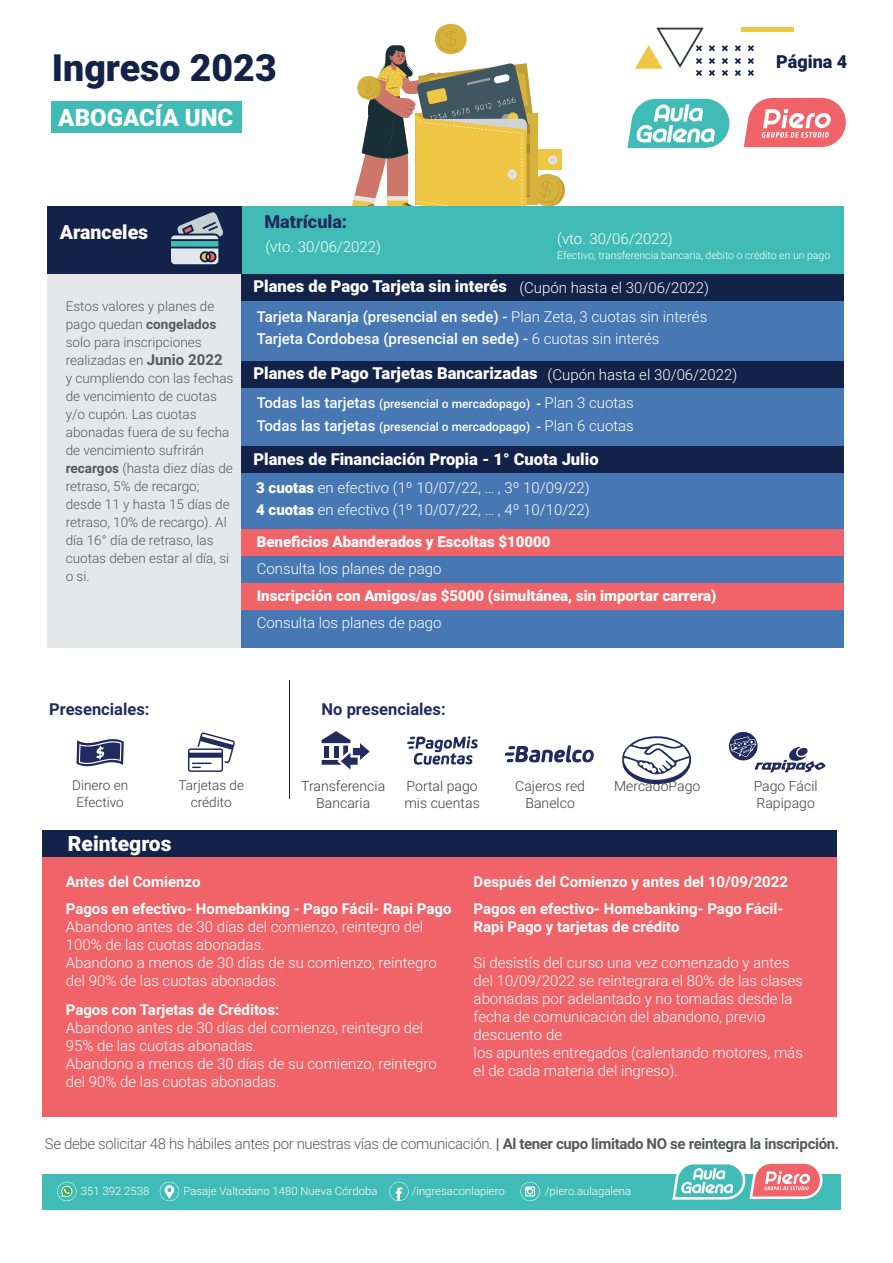
<style>
.page{position:relative;width:893px;height:1263px;background:#fff}
.page>*{position:absolute;margin:0;border:0;box-sizing:border-box;transform-origin:0 0}
.t1{font:900 37.5px "Roboto";color:#122248}
.t2{font:900 24px "Roboto";color:#fff}
.t3{font:900 21px "Roboto";color:#fff}
.t4{font:900 19.5px "Roboto";color:#fff}
.t5{font:900 18px "Roboto";color:#212b60}
.t6{font:900 18px "Roboto";color:#122248}
.t7{font:900 16.5px "Roboto";color:#fff}
.t8{font:700 16.5px "Roboto";color:#212b60}
.t9{font:300 15px/18px "Roboto";color:#fff}
.t10{font:700 15px/27px "Roboto";color:#fff}
.t11{font:500 15px/22.5px "Roboto";color:#fff}
.t12{font:300 15px "Roboto";letter-spacing:-.025em;color:#57585a}
.t13{font:900 15px "Roboto";color:#fff}
.t14{font:300 14.1px/17px "Roboto";color:#3e3e3f}
.t15{font:300 13.5px/18px "Roboto";color:#57585a}
.t16{font:300 13.5px/16.2px "Roboto";color:#3e3e3f;text-align:center}
.t17{font:500 12px/22.5px "Roboto";color:#fff}
.t18{font:300 11.4px "Roboto";color:#fff}
.t19{font:300 10.5px "Roboto";color:#fff}
.s1{font-weight:300;font-size:15px}
.s2{font-weight:700}
.s3{font-weight:700;font-size:15px}
.s4{font-weight:300}
.s5{font-size:15px}
.s6{font-weight:900}
</style>
<div class="page">
<div style="left:42px;top:857px;width:794px;height:259px;background:#f06469"></div>
<svg style="left:505px;top:745px;width:89px;height:18px"></svg>
<svg style="left:407px;top:736px;width:71px;height:29px"></svg>
<svg style="left:729px;top:732px;width:97px;height:41px"></svg>
<svg style="left:76px;top:739px;width:48px;height:27px"></svg>
<svg style="left:188px;top:732px;width:47px;height:40px"></svg>
<svg style="left:622px;top:736px;width:70px;height:49px"></svg>
<svg style="left:322px;top:731px;width:48px;height:39px"></svg>
<div style="left:42px;top:830px;width:794px;height:27px;background:#122248"></div>
<div style="left:42px;top:1174px;width:798px;height:35px;background:#41bbb5"></div>
<svg style="left:389px;top:1182px;width:20px;height:19px"></svg>
<svg style="left:520px;top:1182px;width:20px;height:19px"></svg>
<svg style="left:160px;top:1182px;width:19px;height:19px"></svg>
<svg style="left:57px;top:1182px;width:20px;height:19px"></svg>
<svg style="left:672px;top:1163px;width:150px;height:36px"></svg>
<hr style="left:289px;top:680px;width:1px;height:118px;background:#122248">
<svg style="left:352px;top:24px;width:213px;height:182px"></svg>
<div style="left:52px;top:102px;width:190px;height:31px;background:#41bbb5"></div>
<svg style="left:627px;top:98px;width:103px;height:51px"></svg>
<svg style="left:743px;top:97px;width:103px;height:51px"></svg>
<div style="left:741px;top:27px;width:52px;height:5px;background:#eec644"></div>
<svg style="left:722px;top:45px;width:6px;height:6px"></svg>
<svg style="left:735px;top:45px;width:6px;height:6px"></svg>
<svg style="left:748px;top:45px;width:6px;height:6px"></svg>
<svg style="left:722px;top:58px;width:6px;height:6px"></svg>
<svg style="left:735px;top:58px;width:6px;height:6px"></svg>
<svg style="left:748px;top:58px;width:6px;height:6px"></svg>
<svg style="left:635px;top:28px;width:80px;height:48px"></svg>
<svg style="left:722px;top:70px;width:6px;height:6px"></svg>
<svg style="left:735px;top:70px;width:6px;height:6px"></svg>
<svg style="left:748px;top:70px;width:6px;height:6px"></svg>
<div style="left:47px;top:274px;width:194px;height:374px;background:#e6e7e9"></div>
<div style="left:204px;top:206px;width:639px;height:68px;background:#41bbb5"></div>
<div style="left:241px;top:296px;width:602px;height:352px;background:#4778b3"></div>
<div style="left:47px;top:206px;width:194px;height:68px;background:#122248"></div>
<div style="left:241px;top:274px;width:602px;height:27px;background:#122248"></div>
<svg style="left:171px;top:212px;width:53px;height:53px"></svg>
<div style="left:241px;top:529px;width:602px;height:27px;background:#f06469"></div>
<div style="left:241px;top:583px;width:602px;height:26px;background:#f06469"></div>
<div style="left:241px;top:447px;width:602px;height:26px;background:#122248"></div>
<div style="left:241px;top:361px;width:603px;height:26px;background:#122248"></div>
<h1 class="t1" style="left:52px;top:41px;width:226px">Ingreso 2023</h1>
<h2 class="t2" style="left:58px;top:101px;width:176px">ABOGACÍA UNC</h2>
<h3 class="t4" style="left:60px;top:218px;width:90px">Aranceles</h3>
<p class="t5" style="left:264px;top:209px;width:84px">Matrícula:</p>
<p class="t9" style="left:265px;top:237px;width:117px">(vto. 30/06/2022)</p>
<p class="t6" style="left:776px;top:49px;width:73px">Página 4</p>
<p class="t9" style="left:557px;top:229px;width:117px">(vto. 30/06/2022)</p>
<p class="t19" style="left:557px;top:248px;width:274px">Efectivo, transferencia bancaria, debito o crédito en un pago</p>
<p class="t7" style="left:253px;top:275px;width:457px">Planes de Pago Tarjeta sin interés <span class="s1">(Cupón hasta el 30/06/2022)</span></p>
<p class="t15" style="left:66px;top:296px;width:169px">Estos valores y planes de pago quedan <span class="s2">congelados </span>solo para inscripciones realizadas en <span class="s3">Junio 2022<br></span>y cumpliendo con las fechas de vencimiento de cuotas y/o cupón. Las cuotas abonadas fuera de su fecha de vencimiento sufrirán <span class="s2">recargos</span> (hasta diez días de retraso, 5% de recargo; desde 11 y hasta 15 días de retraso, 10% de recargo). Al día 16° día de retraso, las cuotas deben estar al día, si o si.</p>
<p class="t11" style="left:257px;top:304px;width:452px">Tarjeta Naranja (presencial en sede) - <span class="s4">Plan Zeta, 3 cuotas sin interés<br></span>Tarjeta Cordobesa (presencial en sede) - <span class="s4">6 cuotas sin interés</span></p>
<p class="t7" style="left:253px;top:362px;width:485px">Planes de Pago Tarjetas Bancarizadas <span class="s1">(Cupón hasta el 30/06/2022)</span></p>
<p class="t17" style="left:257px;top:392px;width:378px"><span class="s5">Todas las tarjetas</span> (presencial o mercadopago) <span class="s6">-</span> <span class="s1">Plan 3 cuotas<br></span><span class="s5">Todas las tarjetas</span> (presencial o mercadopago) <span class="s6">-</span> <span class="s1">Plan 6 cuotas</span></p>
<p class="t7" style="left:253px;top:447px;width:347px">Planes de Financiación Propia - 1° Cuota Julio</p>
<p class="t9" style="left:256px;top:475px;width:335px;line-height:22.5px"><span class="s6">3 cuotas</span> en efectivo (1º 10/07/22, … , 3º 10/09/22)<br><span class="s6">4 cuotas</span> en efectivo (1º 10/07/22, … , 4º 10/10/22)</p>
<p class="t13" style="left:257px;top:531px;width:295px">Beneficios Abanderados y Escoltas $10000</p>
<p class="t9" style="left:257px;top:559px;width:186px">Consulta los planes de pago</p>
<p class="t13" style="left:257px;top:585px;width:461px">Inscripción con Amigos/as $5000 (simultánea, sin importar carrera)</p>
<p class="t9" style="left:257px;top:613px;width:186px">Consulta los planes de pago</p>
<p class="t8" style="left:49px;top:698px;width:102px">Presenciales:</p>
<p class="t16" style="left:72px;top:777px;width:58px">Dinero en<br>Efectivo</p>
<p class="t16" style="left:179px;top:777px;width:67px">Tarjetas de crédito</p>
<h3 class="t3" style="left:68px;top:828px;width:105px">Reintegros</h3>
<p class="t8" style="left:322px;top:697px;width:126px">No presenciales:</p>
<p class="t14" style="left:301px;top:777px;width:86px;text-align:center">Transferencia<br>Bancaria</p>
<p class="t14" style="left:614px;top:777px;width:88px">MercadoPago</p>
<p class="t14" style="left:754px;top:777px;width:66px">Pago Fácil<br>Rapipago</p>
<p class="t14" style="left:404px;top:777px;width:77px">Portal pago mis cuentas</p>
<p class="t14" style="left:515px;top:777px;width:71px;text-align:center">Cajeros red<br>Banelco</p>
<p class="t10" style="left:66px;top:868px;width:387px">Antes del Comienzo<br>Pagos en efectivo- Homebanking - Pago Fácil- Rapi Pago</p>
<p class="t9" style="left:66px;top:917px;width:373px">Abandono antes de 30 días del comienzo, reintegro del 100% de las cuotas abonadas.<br>Abandono a menos de 30 días de su comienzo, reintegro del 90% de las cuotas abonadas.</p>
<p class="t10" style="left:66px;top:995px;width:215px">Pagos con Tarjetas de Créditos:</p>
<p class="t9" style="left:66px;top:1018px;width:373px">Abandono antes de 30 días del comienzo, reintegro del 95% de las cuotas abonadas.<br>Abandono a menos de 30 días de su comienzo, reintegro del 90% de las cuotas abonadas.</p>
<p class="t10" style="left:474px;top:868px;width:316px">Después del Comienzo y antes del 10/09/2022<br>Pagos en efectivo- Homebanking- Pago Fácil-</p>
<p class="t10" style="left:474px;top:913px;width:207px">Rapi Pago y tarjetas de crédito</p>
<p class="t9" style="left:474px;top:953px;width:331px">Si desistís del curso una vez comenzado y antes del 10/09/2022 se reintegrara el 80% de las clases abonadas por adelantado y no tomadas desde la fecha de comunicación del abandono, previo descuento de<br>los apuntes entregados (calentando motores, más el de cada materia del ingreso).</p>
<p class="t12" style="left:45px;top:1133px;width:796px">Se debe solicitar 48 hs hábiles antes por nuestras vías de comunicación. <span class="s2">| Al tener cupo limitado NO se reintegra la inscripción.</span></p>
<p class="t18" style="left:81px;top:1183px;width:70px">351 392 2538</p>
<p class="t18" style="left:183px;top:1183px;width:196px">Pasaje Valtodano 1480 Nueva Córdoba</p>
<p class="t18" style="left:412px;top:1183px;width:94px">/ingresaconlapiero</p>
<p class="t18" style="left:545px;top:1183px;width:88px">/piero.aulagalena</p>
</div>
